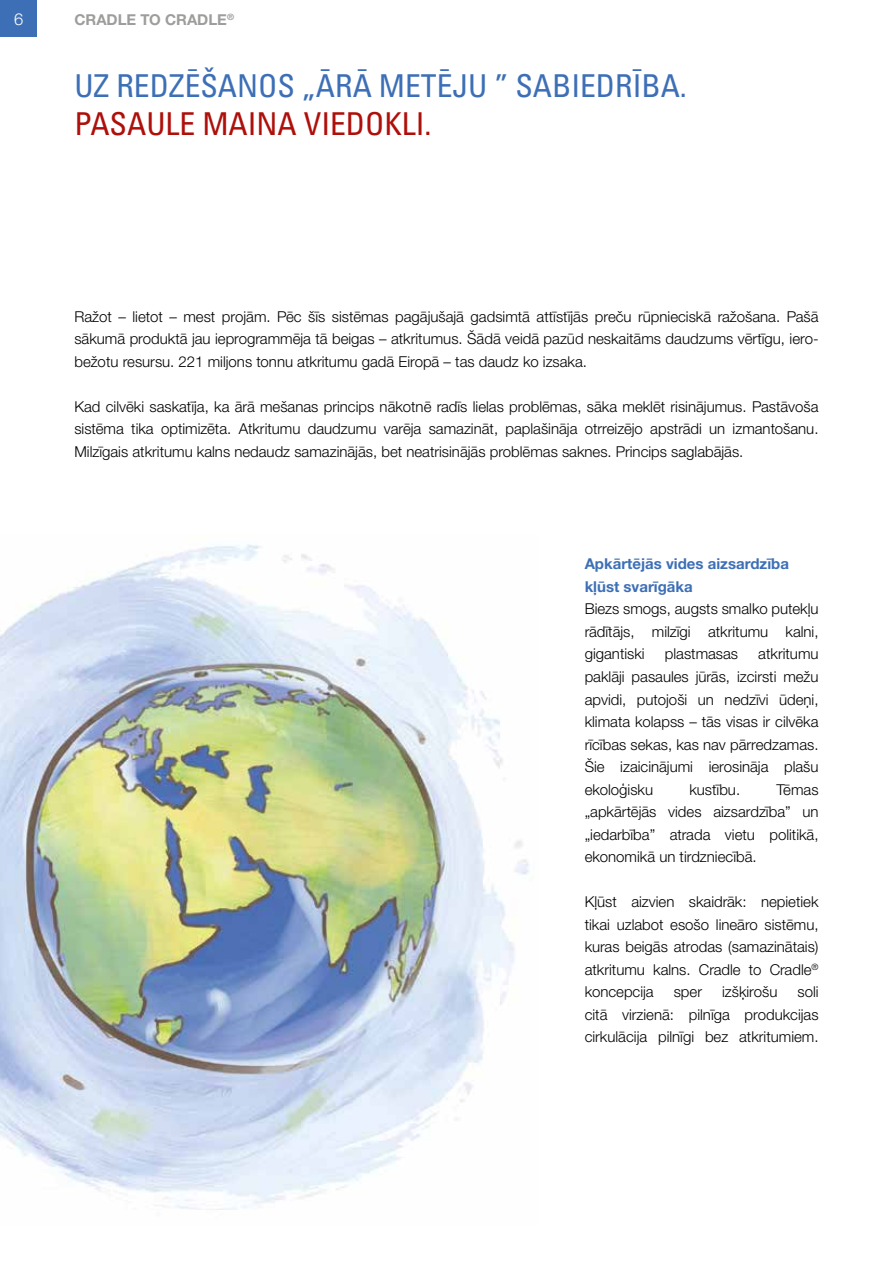
<style>
.page{position:relative;width:893px;height:1263px;background:#fff}
.page>*{position:absolute;margin:0;border:0;box-sizing:border-box;transform-origin:0 0}
.t1{font:condensed 31.5px "Univers LT Pro";color:#3d6fb6}
.t2{font:condensed 31.5px "Univers LT Pro";color:#ae0f0a}
.t3{font:300 16.5px "Helvetica Neue LTW1 G";color:#fff}
.t4{font:300 15px/22.5px "Helvetica Neue LTW1 G";color:#000;text-align:justify}
.t5{font:700 15px/22.5px "Helvetica Neue LTW1 G";color:#3d6fb6}
.t6{font:700 15px "Helvetica Neue LTW1 G";color:#9d9d9c}
</style>
<div class="page">
<img style="left:0;top:544px;width:529px;height:666px">
<div style="left:0;top:0;width:37px;height:37px;background:#3d6fb6"></div>
<p class="t3" style="left:14px;top:9px;width:11px">6</p>
<p class="t6" style="left:74px;top:10px;width:161px">CRADLE TO CRADLE<sup>®</sup></p>
<h1 class="t1" style="left:74px;top:66px;width:614px">UZ REDZĒŠANOS „ĀRĀ METĒJU ” SABIEDRĪBA.</h1>
<h1 class="t2" style="left:74px;top:104px;width:359px">PASAULE MAINA VIEDOKLI.</h1>
<p class="t4" style="left:74px;top:305px;width:746px">Ražot – lietot – mest projām. Pēc šīs sistēmas pagājušajā gadsimtā attīstījās preču rūpnieciskā ražošana. Pašā sākumā produktā jau ieprogrammēja tā beigas – atkritumus. Šādā veidā pazūd neskaitāms daudzums vērtīgu, iero&shy;bežotu resursu. 221 miljons tonnu atkritumu gadā Eiropā – tas daudz ko izsaka.</p>
<p class="t4" style="left:74px;top:395px;width:746px">Kad cilvēki saskatīja, ka ārā mešanas princips nākotnē radīs lielas problēmas, sāka meklēt risinājumus. Pastāvoša sistēma tika optimizēta. Atkritumu daudzumu varēja samazināt, paplašināja otrreizējo apstrādi un izmantošanu.<br>Milzīgais atkritumu kalns nedaudz samazinājās, bet neatrisinājās problēmas saknes. Princips saglabājās.</p>
<p class="t5" style="left:585px;top:553px;width:206px">Apkārtējās vides aizsardzība kļūst svarīgāka</p>
<p class="t4" style="left:585px;top:598px;width:235px">Biezs smogs, augsts smalko putekļu rādītājs, milzīgi atkritumu kalni, gigantiski</p>
<p class="t4" style="left:585px;top:643px;width:235px;text-indent:174px">atkritumu paklāji pasaules jūrās, izcirsti mežu apvidi, putojoši un nedzīvi ūdeņi, klimata kolapss – tās visas ir cilvēka rīcības sekas, kas nav pārredzamas.<br>Šie izaicinājumi ierosināja plašu ekoloģisku</p>
<p class="t4" style="left:665px;top:643px;width:75px">plastmasas</p>
<p class="t4" style="left:585px;top:778px;width:235px;text-indent:192px">Tēmas „apkārtējās vides aizsardzība” un „iedarbība” atrada vietu politikā, ekonomikā un tirdzniecībā.</p>
<p class="t4" style="left:585px;top:890px;width:235px">Kļūst aizvien skaidrāk: nepietiek tikai uzlabot esošo lineāro sistēmu, kuras beigās atrodas (samazinātais) atkritumu kalns. Cradle to Cradle<sup>® </sup>koncepcija</p>
<p class="t4" style="left:689px;top:778px;width:52px">kustību.</p>
<p class="t4" style="left:674px;top:980px;width:30px">sper</p>
<p class="t4" style="left:722px;top:980px;width:57px">izšķirošu</p>
<p class="t4" style="left:585px;top:980px;width:235px;text-indent:213px">soli citā virzienā: pilnīga produkcijas cirkulācija pilnīgi bez atkritumiem.</p>
</div>
